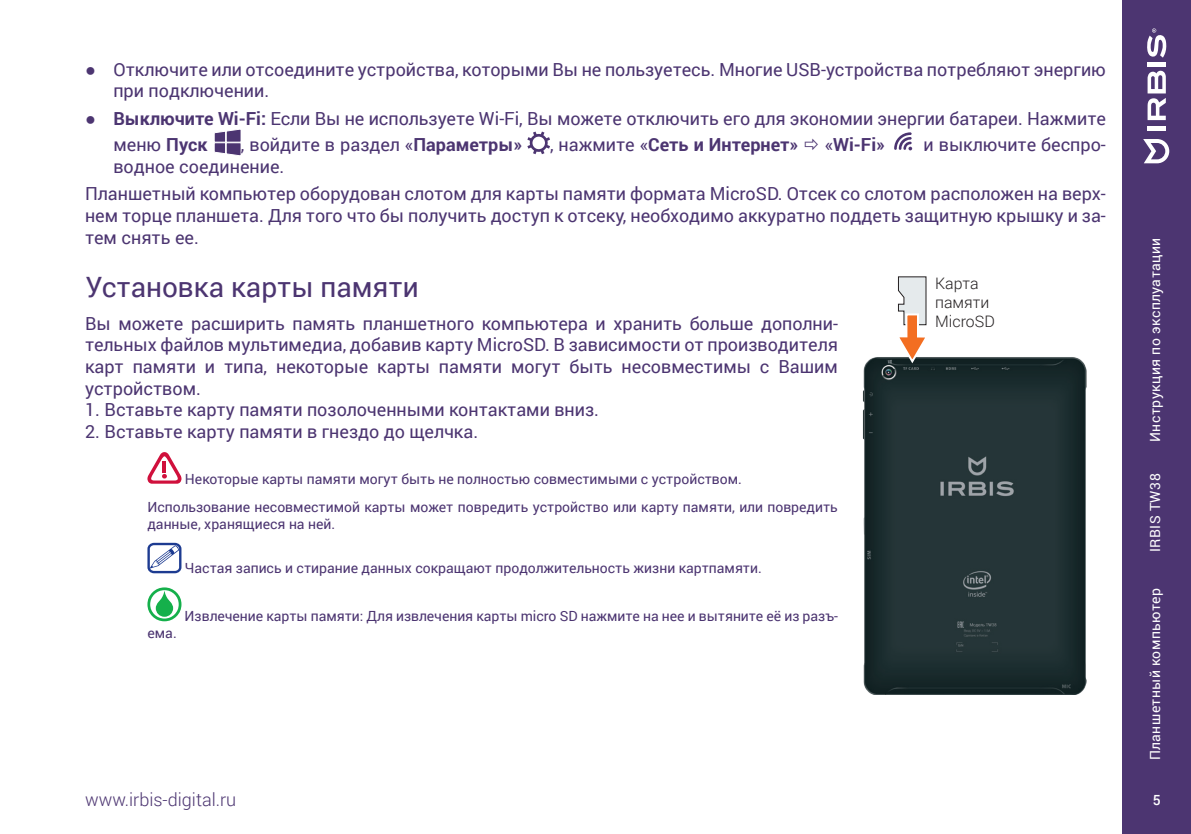
<style>
.page{position:relative;width:1191px;height:834px;background:#fff}
.page>*{position:absolute;margin:0;border:0;box-sizing:border-box;transform-origin:0 0}
.t1{font:28px "Roboto";color:#4c3571}
.t2{font:18px/21.6px "Roboto";color:#4c3571}
.t3{font:700 18px "Roboto";color:#4c3571}
.t4{font:300 18px "Roboto";color:#4c3571}
.t5{font:300 15.8px/19px "Roboto";color:#231f20}
.t6{font:14px/28.2px "Roboto";color:#4c3571}
.t7{font:14px "Roboto";letter-spacing:.03em;color:#fff}
.t8{font:500 14px "Roboto";color:#fff}
.s1{font-family:"Arial"}
.s2{font-weight:700}
.s3{font-weight:400}
</style>
<div class="page">
<div style="left:1123px;top:0;width:68px;height:833px;background:#4c3571"></div>
<svg style="left:1143px;top:139px;width:26px;height:24px"></svg>
<svg style="left:1147px;top:70px;width:18px;height:50px"></svg>
<hr style="left:1147px;top:126px;width:18px;height:4px;background:#fff">
<hr style="left:1147px;top:62px;width:18px;height:4px;background:#fff">
<svg style="left:1147px;top:28px;width:19px;height:30px"></svg>
<svg style="left:214px;top:129px;width:27px;height:27px"></svg>
<svg style="left:527px;top:131px;width:23px;height:23px"></svg>
<svg style="left:894px;top:132px;width:18px;height:18px"></svg>
<svg style="left:147px;top:452px;width:34px;height:31px"></svg>
<svg style="left:147px;top:542px;width:34px;height:31px"></svg>
<svg style="left:147px;top:587px;width:34px;height:34px"></svg>
<img style="left:863px;top:357px;width:223px;height:337px">
<svg style="left:895px;top:276px;width:35px;height:89px"></svg>
<p class="t2" style="left:113px;top:58px;width:994px;text-indent:-28px"><span class="s1">●</span> Отключите или отсоедините устройства, которыми Вы не пользуетесь. Многие USB-устройства потребляют энергию при подключении.</p>
<p class="t2" style="left:113px;top:104px;width:994px;line-height:26.8px;text-indent:-28px"><span class="s1">●</span> <span class="s2">Выключите Wi-Fi:</span> Если Вы не используете Wi-Fi, Вы можете отключить его для экономии энергии батареи. Нажмите меню <span class="s2">Пуск</span></p>
<p class="t2" style="left:241px;top:133px;width:283px">, войдите в раздел «<span class="s2">Параметры»</span></p>
<p class="t3" style="left:550px;top:132px;width:250px"><span class="s3">, нажмите «</span>Сеть и Интернет»</p>
<p class="t3" style="left:824px;top:132px;width:62px"><span class="s3">«</span>Wi-Fi»</p>
<p class="t2" style="left:923px;top:133px;width:184px">и выключите беспро-</p>
<p class="t2" style="left:85px;top:152px;width:1022px;line-height:27.2px;text-indent:28px">водное соединение.<br>Планшетный компьютер оборудован слотом для карты памяти формата MicroSD. Отсек со слотом расположен на верх-</p>
<p class="t2" style="left:85px;top:204px;width:1022px">нем торце планшета. Для того что бы получить доступ к отсеку, необходимо аккуратно поддеть защитную крышку и за&shy;тем снять ее.</p>
<h1 class="t1" style="left:85px;top:267px;width:335px">Установка карты памяти</h1>
<p class="t2" style="left:85px;top:312px;width:754px;text-align:justify">Вы можете расширить память планшетного компьютера и хранить больше дополни&shy;тельных файлов мультимедиа, добавив карту MicroSD. В зависимости от производителя карт памяти и типа, некоторые карты памяти могут быть несовместимы с Вашим устройством.</p>
<p class="t2" style="left:85px;top:398px;width:515px">1. Вставьте карту памяти позолоченными контактами вниз.</p>
<p class="t2" style="left:85px;top:420px;width:395px">2. Вставьте карту памяти в гнездо до щелчка.</p>
<p class="t6" style="left:147px;top:464px;width:692px;text-indent:38px">Некоторые карты памяти могут быть не полностью совместимыми с устройством.<br>Использование несовместимой карты может повредить устройство или карту памяти, или повредить</p>
<p class="t6" style="left:147px;top:509px;width:189px">данные, хранящиеся на ней.</p>
<p class="t6" style="left:185px;top:553px;width:578px">Частая запись и стирание данных сокращают продолжительность жизни картпамяти.</p>
<p class="t6" style="left:185px;top:601px;width:655px">Извлечение карты памяти: Для извлечения карты micro SD нажмите на нее и вытяните её из разъ-</p>
<p class="t6" style="left:147px;top:618px;width:31px">ема.</p>
<p class="t5" style="left:935px;top:273px;width:61px">Карта памяти<br>MicroSD</p>
<p class="t7" style="left:1145px;top:442px;width:205px;rotate:-90deg">Инструкция по эксплуатации</p>
<p class="t7" style="left:1145px;top:552px;width:80px;rotate:-90deg">IRBIS TW38</p>
<p class="t7" style="left:1145px;top:760px;width:174px;rotate:-90deg">Планшетный компьютер</p>
<p class="t4" style="left:85px;top:786px;width:153px">www.irbis-digital.ru</p>
<p class="t8" style="left:1153px;top:790px;width:9px">5</p>
</div>
